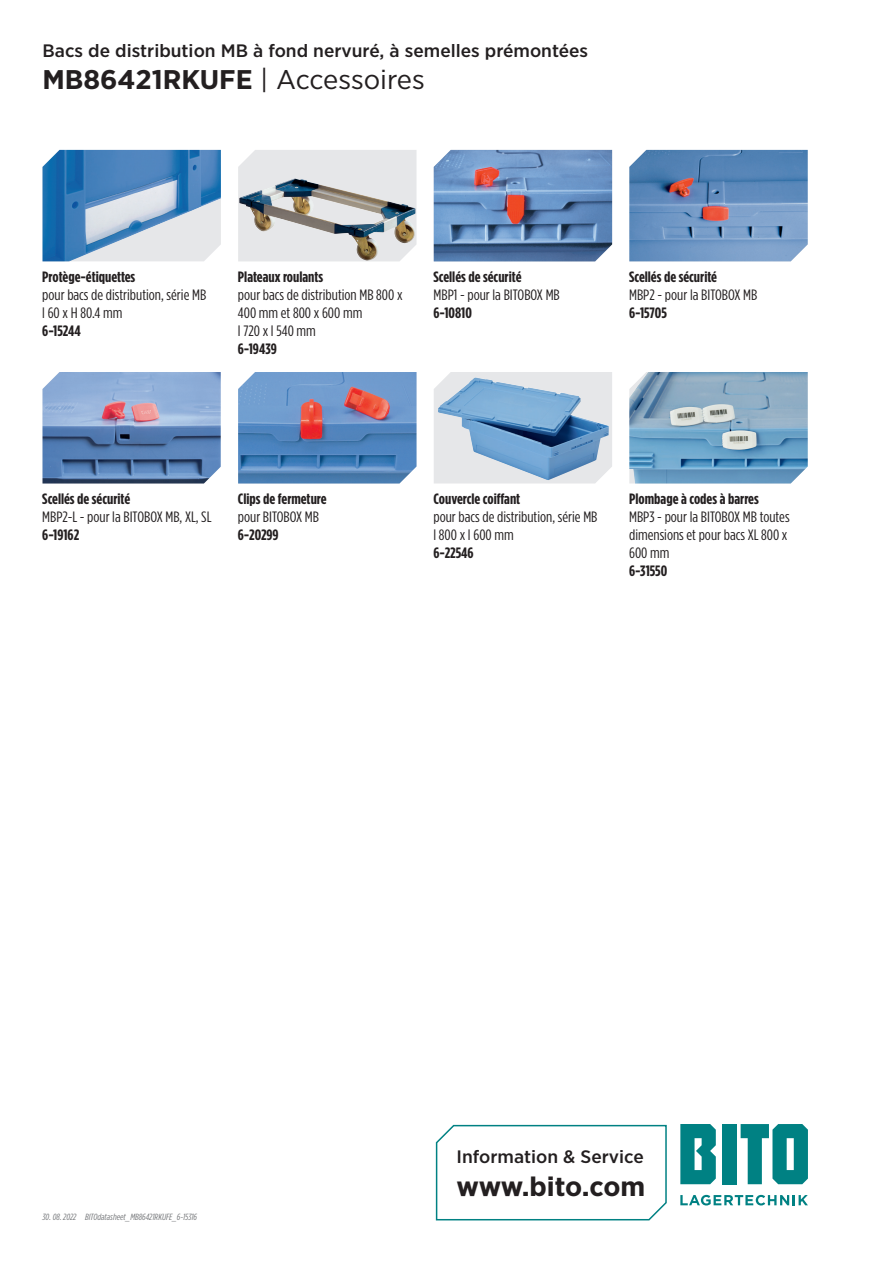
<style>
.page{position:relative;width:893px;height:1263px;background:#fff}
.page>*{position:absolute;margin:0;border:0;box-sizing:border-box;transform-origin:0 0}
.t1{font:700 27px "Gotham Narrow";color:#231f20;scale:1.1 1}
.t2{font:500 18px "Gotham Narrow";color:#231f20;scale:1.1 1}
.t3{font:15px/18px "Gotham Condensed";color:#231f20;scale:1.1 1}
.t4{font:700 15px "Gotham Condensed";color:#231f20;scale:1.1 1}
.t5{font:italic 9px "Gotham Condensed";color:#76787b;scale:1.1 1}
.s1{font-weight:400}
</style>
<div class="page">
<svg style="left:680px;top:1195px;width:128px;height:10px"></svg>
<div style="left:723px;top:1124px;width:14px;height:60px;background:#008183"></div>
<svg style="left:680px;top:1124px;width:36px;height:60px;background:#229193"></svg>
<svg style="left:741px;top:1124px;width:67px;height:60px"></svg>
<svg style="left:435px;top:1124px;width:232px;height:97px"></svg>
<div style="left:238px;top:150px;width:178px;height:111px;background:#e6e7e9"></div>
<img style="left:239px;top:179px;width:177px;height:82px">
<img style="left:629px;top:372px;width:179px;height:111px">
<svg style="left:434px;top:372px;width:178px;height:111px;background:#e8e9ea"></svg>
<img style="left:438px;top:377px;width:171px;height:103px">
<img style="left:238px;top:372px;width:178px;height:111px">
<img style="left:43px;top:372px;width:178px;height:111px">
<img style="left:629px;top:150px;width:179px;height:111px">
<img style="left:434px;top:150px;width:178px;height:111px">
<img style="left:43px;top:150px;width:178px;height:111px">
<p class="t2" style="left:43px;top:39px;width:497px">Bacs de distribution MB à fond nervuré, à semelles prémontées</p>
<h1 class="t1" style="left:43px;top:62px;width:349px">MB86421RKUFE <span class="s1">| Accessoires</span></h1>
<p class="t4" style="left:42px;top:268px;width:86px">Protège-étiquettes</p>
<p class="t3" style="left:42px;top:285px;width:151px">pour bacs de distribution, série MB l 60 x H 80.4 mm</p>
<p class="t4" style="left:42px;top:322px;width:37px">6-15244</p>
<p class="t4" style="left:238px;top:268px;width:79px">Plateaux roulants</p>
<p class="t3" style="left:238px;top:286px;width:151px">pour bacs de distribution MB 800 x<br>400 mm et 800 x 600 mm<br>l 720 x l 540 mm</p>
<p class="t4" style="left:238px;top:340px;width:37px">6-19439</p>
<p class="t4" style="left:433px;top:268px;width:81px">Scellés de sécurité</p>
<p class="t3" style="left:433px;top:286px;width:116px">MBP1 - pour la BITOBOX MB</p>
<p class="t4" style="left:433px;top:304px;width:36px">6-10810</p>
<p class="t4" style="left:629px;top:268px;width:81px">Scellés de sécurité</p>
<p class="t3" style="left:629px;top:285px;width:118px">MBP2 - pour la BITOBOX MB</p>
<p class="t4" style="left:629px;top:304px;width:36px">6-15705</p>
<p class="t4" style="left:42px;top:490px;width:81px">Scellés de sécurité</p>
<p class="t3" style="left:42px;top:508px;width:155px">MBP2-L - pour la BITOBOX MB, XL, SL</p>
<p class="t4" style="left:42px;top:526px;width:35px">6-19162</p>
<p class="t4" style="left:238px;top:490px;width:82px">Clips de fermeture</p>
<p class="t3" style="left:238px;top:508px;width:75px">pour BITOBOX MB</p>
<p class="t4" style="left:238px;top:526px;width:39px">6-20299</p>
<p class="t4" style="left:433px;top:490px;width:80px">Couvercle coiffant</p>
<p class="t3" style="left:433px;top:508px;width:151px">pour bacs de distribution, série MB l 800 x l 600 mm</p>
<p class="t4" style="left:433px;top:544px;width:38px">6-22546</p>
<p class="t4" style="left:629px;top:490px;width:119px">Plombage à codes à barres</p>
<p class="t3" style="left:629px;top:508px;width:147px">MBP3 - pour la BITOBOX MB toutes dimensions et pour bacs XL 800 x<br>600 mm</p>
<p class="t4" style="left:629px;top:562px;width:36px">6-31550</p>
<p class="t5" style="left:43px;top:1212px;width:32px">30. 08. 2022</p>
<p class="t5" style="left:85px;top:1212px;width:103px">BITOdatasheet_MB86421RKUFE_6-15316</p>
<p class="t2" style="left:457px;top:1145px;width:172px">Information &amp; Service</p>
<h1 class="t1" style="left:457px;top:1169px;width:173px">www.bito.com</h1>
</div>
